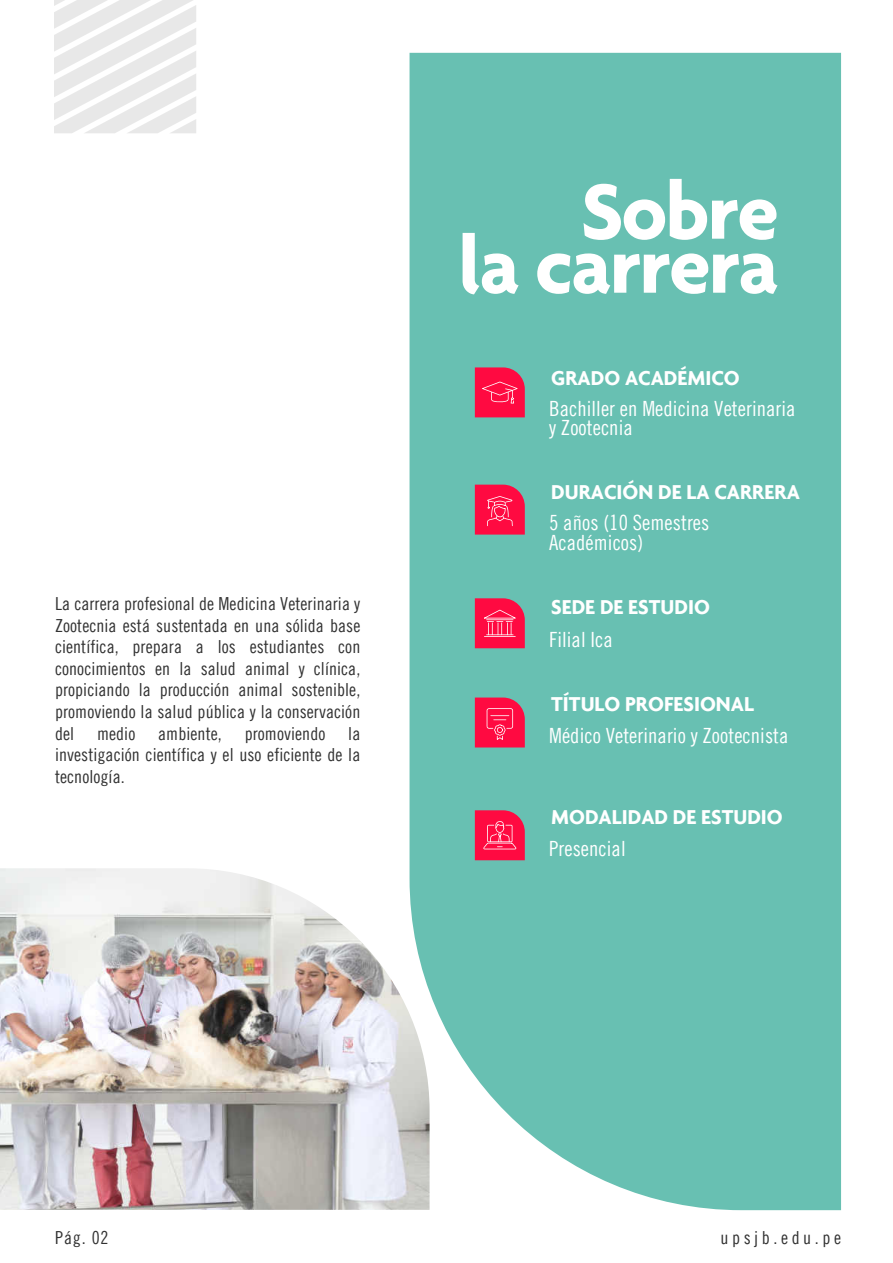
<style>
.page{position:relative;width:893px;height:1263px;background:#fff}
.page>*{position:absolute;margin:0;border:0;box-sizing:border-box;transform-origin:0 0}
.t1{font:700 84px "Agenda";letter-spacing:-.025em;color:#fff}
.t2{font:700 21.6px "Agenda";color:#fff}
.t3{font:21px/19.5px "Trade Gothic LT Cond Eighteen";letter-spacing:.005em;color:#fff}
.t4{font:18px/21.6px "Trade Gothic LT Cond Eighteen";letter-spacing:.005em;color:#323232;text-align:justify}
.t5{font:18px "Trade Gothic LT Cond Eighteen";letter-spacing:.2em;color:#323232}
</style>
<div class="page">
<div style="left:410px;top:53px;width:431px;height:1157px;background:#68c0b2"></div>
<svg style="left:475px;top:367px;width:50px;height:50px;background:#f61e4f"></svg>
<svg style="left:475px;top:697px;width:50px;height:50px;background:#f62151"></svg>
<svg style="left:475px;top:810px;width:50px;height:50px;background:#f72454"></svg>
<svg style="left:475px;top:598px;width:50px;height:50px;background:#f72655"></svg>
<svg style="left:475px;top:485px;width:50px;height:50px;background:#f72051"></svg>
<svg style="left:55px;top:0;width:141px;height:133px"></svg>
<img style="left:0;top:868px;width:430px;height:342px">
<h1 class="t1" style="left:581px;top:178px;width:199px">Sobre</h1>
<h1 class="t1" style="left:458px;top:232px;width:323px">la carrera</h1>
<p class="t2" style="left:551px;top:369px;width:190px">GRADO ACADÉMICO</p>
<p class="t3" style="left:549px;top:399px;width:248px">Bachiller en Medicina Veterinaria y Zootecnia</p>
<p class="t2" style="left:551px;top:483px;width:250px">DURACIÓN DE LA CARRERA</p>
<p class="t4" style="left:55px;top:593px;width:307px">La carrera profesional de Medicina Veterinaria y Zootecnia está sustentada en una sólida base científica, prepara a los estudiantes con conocimientos en la salud animal y clínica, propiciando la producción animal sostenible, promoviendo la salud pública y la conservación del</p>
<p class="t4" style="left:55px;top:722px;width:307px;text-indent:293px">la investigación científica y el uso eficiente de la tecnología.</p>
<p class="t4" style="left:97px;top:722px;width:40px">medio</p>
<p class="t4" style="left:158px;top:722px;width:65px">ambiente,</p>
<p class="t4" style="left:245px;top:722px;width:82px">promoviendo</p>
<p class="t3" style="left:549px;top:513px;width:162px">5 años (10 Semestres<br>Académicos)</p>
<p class="t2" style="left:551px;top:598px;width:160px">SEDE DE ESTUDIO</p>
<p class="t3" style="left:549px;top:629px;width:65px">Filial Ica</p>
<p class="t2" style="left:551px;top:696px;width:204px">TÍTULO PROFESIONAL</p>
<p class="t3" style="left:549px;top:725px;width:241px">Médico Veterinario y Zootecnista</p>
<p class="t2" style="left:551px;top:809px;width:233px">MODALIDAD DE ESTUDIO</p>
<p class="t3" style="left:549px;top:838px;width:78px">Presencial</p>
<p class="t4" style="left:55px;top:1226px;width:55px">Pág. 02</p>
<p class="t5" style="left:720px;top:1228px;width:122px">upsjb.edu.pe</p>
</div>
